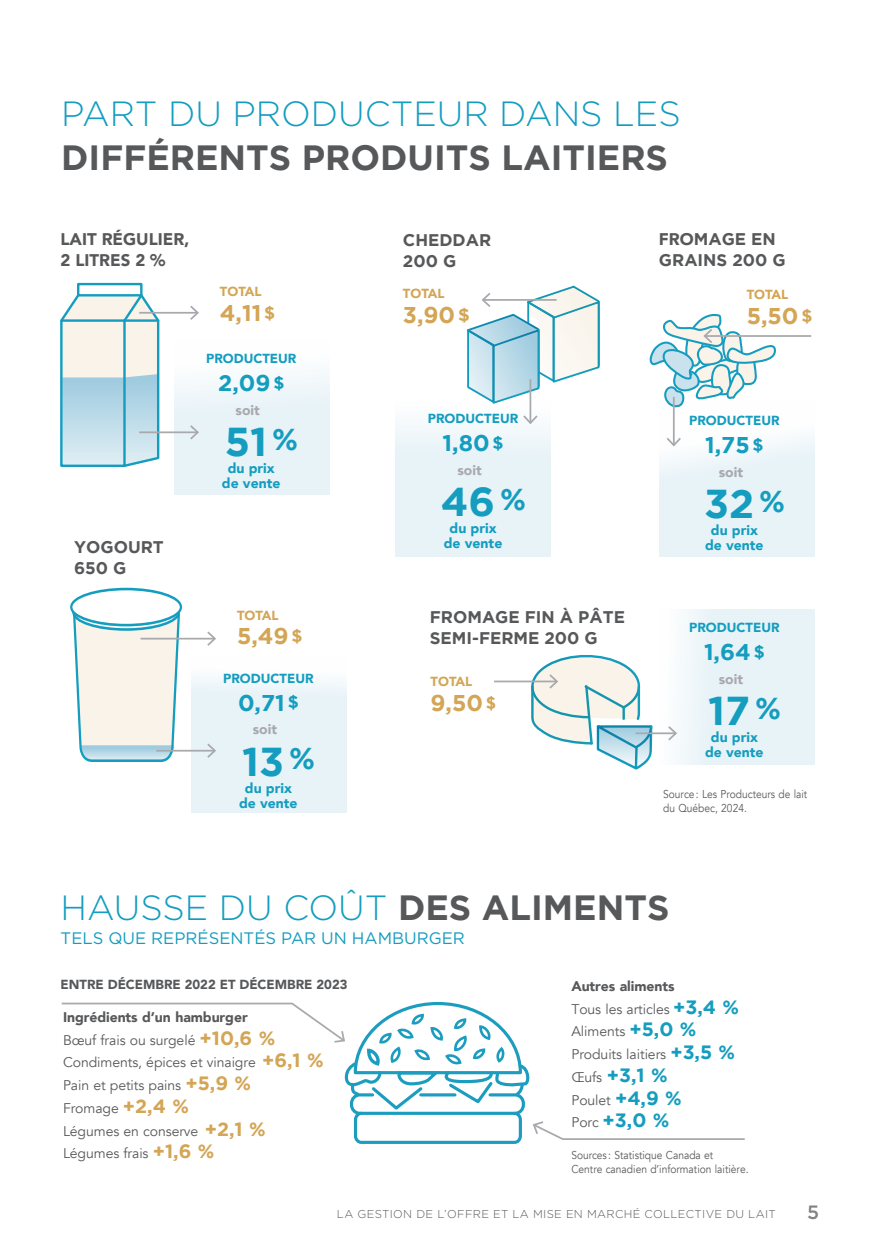
<style>
.page{position:relative;width:882px;height:1260px;background:#fff}
.page>*{position:absolute;margin:0;border:0;box-sizing:border-box;transform-origin:0 0}
.t1{font:700 40.25px "Gotham";color:#149dbf}
.t2{font:300 35px "Gotham";color:#149dbf}
.t3{font:700 35px "Gotham";color:#57585a}
.t4{font:700 22.75px "Gotham";color:#149dbf}
.t5{font:700 22.75px "Gotham";color:#d3a555}
.t6{font:700 19.25px "Gotham";color:#149dbf}
.t7{font:500 19.25px "Gotham";color:#808285}
.t8{font:700 16.8px/21px "Gotham";color:#57585a}
.t9{font:900 16.8px/21px "Avenir";color:#57585a}
.t10{font:16.62px "Gotham";color:#149dbf}
.t11{font:14px/22.8px "Avenir";letter-spacing:-.005em;color:#57585a}
.t12{font:900 14px/14.9px "Avenir";color:#149dbf;text-align:center}
.t13{font:900 14px "Avenir";color:#a8a9ad}
.t14{font:900 13.12px "Avenir";color:#149dbf}
.t15{font:900 13.12px "Avenir";color:#57585a}
.t16{font:900 13.12px "Avenir";color:#d3a555}
.t17{font:11.38px/14px "Avenir";color:#57585a;scale:.9 1}
.t18{font:300 11.38px "Gotham";letter-spacing:.03em;color:#57585a}
.s1{font-size:17.15px}
.s2{font-family:"Avenir";font-weight:900}
.s3{font-weight:700;color:#57585a}
.s4{font-weight:900}
.s5{font-family:"Gotham";font-weight:700;font-size:19.25px;color:#d3a555}
.s6{font-family:"Gotham";font-weight:700;font-size:19.25px;color:#149dbf}
.s7{font-family:"Avenir";font-weight:400;font-size:14px;color:#57585a}
</style>
<div class="page">
<div style="left:354px;top:1112px;width:168px;height:32px;border:3px solid #1c9dc0;border-radius:6px"></div>
<div style="left:350px;top:1093px;width:175px;height:22px;border:3px solid #1c9dc0;border-radius:8px"></div>
<svg style="left:61px;top:1002px;width:469px;height:110px"></svg>
<svg style="left:533px;top:1121px;width:212px;height:19px"></svg>
<div style="left:395px;top:402px;width:155px;height:155px;background:#e8f3f8"></div>
<svg style="left:60px;top:295px;width:101px;height:172px;background:#c8e0e6"></svg>
<div style="left:77px;top:283px;width:66px;height:14px;border:2px solid #149dbf"></div>
<hr style="left:124px;top:319px;width:34px;height:3px;background:#149dbf">
<hr style="left:139px;top:312px;width:59px;height:2px;background:#a8a9ad">
<svg style="left:188px;top:305px;width:11px;height:15px"></svg>
<div style="left:175px;top:339px;width:155px;height:155px;background:linear-gradient(to bottom,#fbfdfd,#e1f0f6)"></div>
<hr style="left:139px;top:431px;width:59px;height:2px;background:#a8a9ad">
<svg style="left:188px;top:423px;width:12px;height:18px"></svg>
<div style="left:192px;top:658px;width:155px;height:155px;background:#e8f3f8"></div>
<svg style="left:73px;top:612px;width:108px;height:150px;background:#e3ebe7"></svg>
<div style="left:72px;top:594px;width:108px;height:37px;border:2px solid #149dbf;border-radius:50%"></div>
<div style="left:71px;top:589px;width:110px;height:36px;background:#fff;border-radius:50%"></div>
<div style="left:70px;top:588px;width:112px;height:38px;border:2px solid #149dbf;border-radius:50%"></div>
<hr style="left:141px;top:638px;width:74px;height:2px;background:#a8a9ad">
<svg style="left:205px;top:631px;width:11px;height:15px"></svg>
<hr style="left:156px;top:750px;width:59px;height:2px;background:#a8a9ad">
<svg style="left:205px;top:743px;width:11px;height:15px"></svg>
<svg style="left:463px;top:285px;width:137px;height:120px"></svg>
<div style="left:660px;top:402px;width:155px;height:155px;background:linear-gradient(to bottom,#fdfdfe,#e1eff6)"></div>
<hr style="left:705px;top:335px;width:106px;height:2px;background:#a8a9ad">
<svg style="left:649px;top:313px;width:128px;height:96px"></svg>
<hr style="left:673px;top:397px;width:2px;height:48px;background:#a8a9ad">
<svg style="left:665px;top:436px;width:18px;height:12px"></svg>
<hr style="left:530px;top:379px;width:1px;height:44px;background:#a8a9ad">
<svg style="left:521px;top:414px;width:18px;height:12px"></svg>
<div style="left:659px;top:609px;width:155px;height:155px;background:#e8f3f8"></div>
<hr style="left:636px;top:732px;width:40px;height:2px;background:#a8a9ad">
<svg style="left:666px;top:724px;width:12px;height:18px"></svg>
<hr style="left:494px;top:681px;width:63px;height:1px;background:#a8a9ad">
<svg style="left:524px;top:655px;width:130px;height:115px"></svg>
<h2 class="t2" style="left:61px;top:96px;width:621px">PART DU PRODUCTEUR DANS LES</h2>
<h2 class="t3" style="left:61px;top:143px;width:608px">DIFFÉRENTS PRODUITS LAITIERS</h2>
<p class="t9" style="left:61px;top:229px;width:130px">LAIT RÉGULIER,<br>2 LITRES 2 %</p>
<p class="t16" style="left:220px;top:284px;width:43px">TOTAL</p>
<h3 class="t5" style="left:220px;top:303px;width:57px">4,11 <span class="s1">$</span></h3>
<p class="t14" style="left:206px;top:351px;width:92px">PRODUCTEUR</p>
<h3 class="t4" style="left:218px;top:373px;width:68px">2,09 <span class="s1">$</span></h3>
<p class="t13" style="left:236px;top:402px;width:26px">soit</p>
<h1 class="t1" style="left:225px;top:425px;width:75px">51 <sup>%</sup></h1>
<p class="t12" style="left:222px;top:461px;width:60px">du prix de vente</p>
<p class="t8" style="left:74px;top:538px;width:91px">YOGOURT<br>650 G</p>
<p class="t16" style="left:237px;top:608px;width:43px">TOTAL</p>
<h3 class="t5" style="left:237px;top:627px;width:67px">5,49 <span class="s1">$</span></h3>
<p class="t14" style="left:223px;top:671px;width:92px">PRODUCTEUR</p>
<h3 class="t4" style="left:238px;top:693px;width:62px">0,71 <span class="s1">$</span></h3>
<p class="t13" style="left:253px;top:722px;width:26px">soit</p>
<h1 class="t1" style="left:242px;top:745px;width:74px">13 <sup>%</sup></h1>
<p class="t12" style="left:239px;top:781px;width:60px">du prix de vente</p>
<p class="t8" style="left:403px;top:230px;width:90px">CHEDDAR<br>200 G</p>
<p class="t8" style="left:659px;top:230px;width:128px"><span class="s2">FRO</span>MAGE EN<br>GRAINS 200 G</p>
<p class="t16" style="left:403px;top:286px;width:43px">TOTAL</p>
<h3 class="t5" style="left:403px;top:305px;width:68px">3,90 <span class="s1">$</span></h3>
<p class="t16" style="left:747px;top:287px;width:43px">TOTAL</p>
<h3 class="t5" style="left:747px;top:307px;width:67px">5,50 <span class="s1">$</span></h3>
<p class="t14" style="left:428px;top:411px;width:92px">PRODUCTEUR</p>
<h3 class="t4" style="left:443px;top:434px;width:62px">1,80 <span class="s1">$</span></h3>
<p class="t14" style="left:689px;top:413px;width:92px">PRODUCTEUR</p>
<h3 class="t4" style="left:705px;top:435px;width:60px">1,75 <span class="s1">$</span></h3>
<p class="t13" style="left:457px;top:462px;width:26px">soit</p>
<p class="t13" style="left:719px;top:464px;width:26px">soit</p>
<h1 class="t1" style="left:441px;top:485px;width:87px">46 <sup>%</sup></h1>
<h1 class="t1" style="left:704px;top:487px;width:83px">32 <sup>%</sup></h1>
<p class="t12" style="left:444px;top:521px;width:60px">du prix de vente</p>
<p class="t12" style="left:705px;top:523px;width:60px">du prix de vente</p>
<p class="t8" style="left:430px;top:607px;width:197px">FROMAGE FIN À PÂTE<br>SEMI-FERME 200 G</p>
<p class="t14" style="left:689px;top:620px;width:92px">PRODUCTEUR</p>
<h3 class="t4" style="left:704px;top:642px;width:62px">1,64 <span class="s1">$</span></h3>
<p class="t16" style="left:431px;top:674px;width:43px">TOTAL</p>
<p class="t13" style="left:719px;top:671px;width:26px">soit</p>
<h3 class="t5" style="left:431px;top:693px;width:68px">9,50 <span class="s1">$</span></h3>
<h1 class="t1" style="left:708px;top:694px;width:74px">17 <sup>%</sup></h1>
<p class="t12" style="left:705px;top:730px;width:60px">du prix de vente</p>
<p class="t17" style="left:663px;top:788px;width:162px">Source : Les Producteurs de lait du Québec, 2024.</p>
<h2 class="t2" style="left:61px;top:889px;width:610px">HAUSSE DU COÛT <span class="s3">DES ALIMENTS</span></h2>
<p class="t10" style="left:61px;top:929px;width:406px">TELS QUE REPRÉSENTÉS PAR UN HAMBURGER</p>
<p class="t15" style="left:61px;top:977px;width:288px">ENTRE DÉCEMBRE 2022 ET DÉCEMBRE 2023</p>
<p class="t11" style="left:63px;top:1007px;width:262px"><span class="s4">Ingrédients d’un hamburger<br></span>Bœuf frais ou surgelé <span class="s5">+10,6 %<br></span>Condiments, épices et vinaigre <span class="s5">+6,1 %<br></span>Pain et petits pains <span class="s5">+5,9 %<br></span>Fromage <span class="s5">+2,4 %<br></span>Légumes en conserve <span class="s5">+2,1 %<br></span>Légumes frais <span class="s5">+1,6 %</span></p>
<p class="t11" style="left:571px;top:976px;width:169px"><span class="s4">Autres aliments<br></span>Tous les articles <span class="s6">+3,4 %<br></span>Aliments <span class="s6">+5,0 %<br></span>Produits laitiers <span class="s6">+3,5 %</span></p>
<h3 class="t6" style="left:571px;top:1067px;width:98px"><span class="s7">Œufs</span> +3,1 %</h3>
<p class="t11" style="left:571px;top:1090px;width:112px">Poulet <span class="s6">+4,9 %</span></p>
<h3 class="t6" style="left:571px;top:1113px;width:100px"><span class="s7">Porc</span> +3,0 %</h3>
<p class="t17" style="left:571px;top:1149px;width:198px">Sources : Statistique Canada et<br>Centre canadien d’information laitière.</p>
<p class="t18" style="left:337px;top:1208px;width:440px">LA GESTION DE L’OFFRE ET LA MISE EN MARCHÉ COLLECTIVE DU LAIT</p>
<h3 class="t7" style="left:807px;top:1203px;width:13px">5</h3>
</div>
